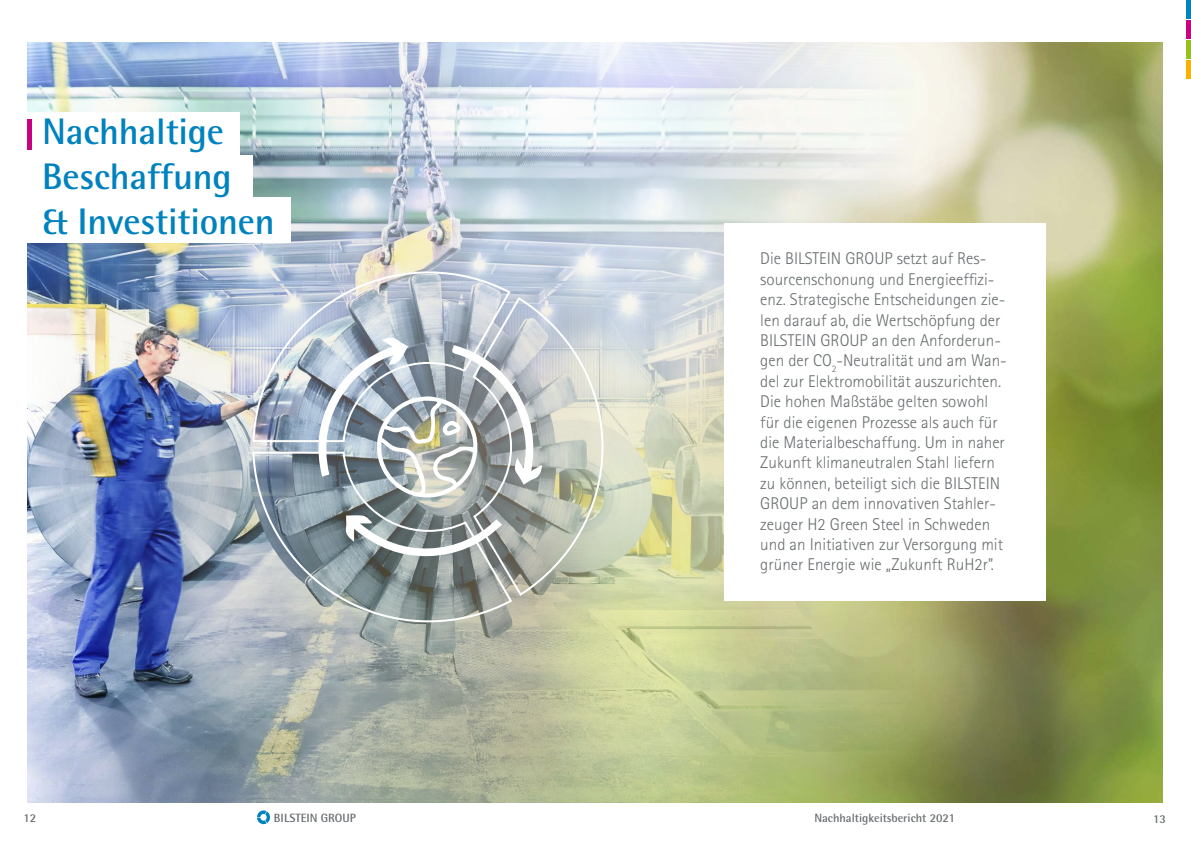
<style>
.page{position:relative;width:1191px;height:842px;background:#fff}
.page>*{position:absolute;margin:0;border:0;box-sizing:border-box;transform-origin:0 0}
.t1{font:700 37px/45px "Rotis Semi Sans Std";letter-spacing:-.005em;color:#0082be}
.t2{font:300 17px/20.4px "Rotis Sans Serif Std";color:#676c6e}
.t3{font:700 12px "Rotis Semi Sans Std";color:#676c6e}
</style>
<div class="page">
<div style="left:1185px;top:0;width:6px;height:19px;background:#0082be"></div>
<div style="left:1185px;top:20px;width:6px;height:19px;background:#c7027f"></div>
<div style="left:1185px;top:40px;width:6px;height:19px;background:#95c11f"></div>
<div style="left:1185px;top:61px;width:6px;height:18px;background:#f9b000"></div>
<svg style="left:257px;top:810px;width:13px;height:14px"></svg>
<img style="left:913px;top:43px;width:249px;height:759px">
<img style="left:28px;top:43px;width:885px;height:759px">
<div style="left:0;top:112px;width:239px;height:45px;background:#fff"></div>
<div style="left:0;top:155px;width:252px;height:45px;background:#fff"></div>
<div style="left:0;top:197px;width:291px;height:45px;background:#fff"></div>
<hr style="left:28px;top:119px;width:4px;height:30px;background:#c7027f">
<div style="left:724px;top:223px;width:321px;height:377px;background:#fff"></div>
<svg style="left:251px;top:451px;width:262px;height:172px;background:#9da8ac"></svg>
<svg style="left:251px;top:270px;width:261px;height:173px;background:#bcc6d4"></svg>
<img style="left:314px;top:296px;width:290px;height:301px">
<h1 class="t1" style="left:42px;top:109px;width:234px">Nachhaltige<br>Beschaffung<br>&amp; Investitionen</h1>
<p class="t2" style="left:760px;top:248px;width:248px">Die BILSTEIN GROUP setzt auf Res&shy;sourcenschonung und Energieeffizi&shy;enz. Strategische Entscheidungen zie&shy;len darauf ab, die Wertschöpfung der BILSTEIN GROUP an den Anforderun&shy;gen der CO<sub>2</sub>-Neutralität und am Wan&shy;del zur Elektromobilität auszurichten.<br>Die hohen Maßstäbe gelten sowohl für die eigenen Prozesse als auch für die Materialbeschaffung. Um in naher Zukunft klimaneutralen Stahl liefern zu können, beteiligt sich die BILSTEIN GROUP an dem innovativen Stahler&shy;zeuger H2 Green Steel in Schweden und an Initiativen zur Versorgung mit grüner Energie wie „Zukunft RuH2r”.</p>
<p class="t3" style="left:23px;top:810px;width:14px">12</p>
<p class="t3" style="left:274px;top:810px;width:83px">BILSTEIN GROUP</p>
<p class="t3" style="left:814px;top:811px;width:142px">Nachhaltigkeitsbericht 2021</p>
<p class="t3" style="left:1153px;top:811px;width:14px">13</p>
</div>
